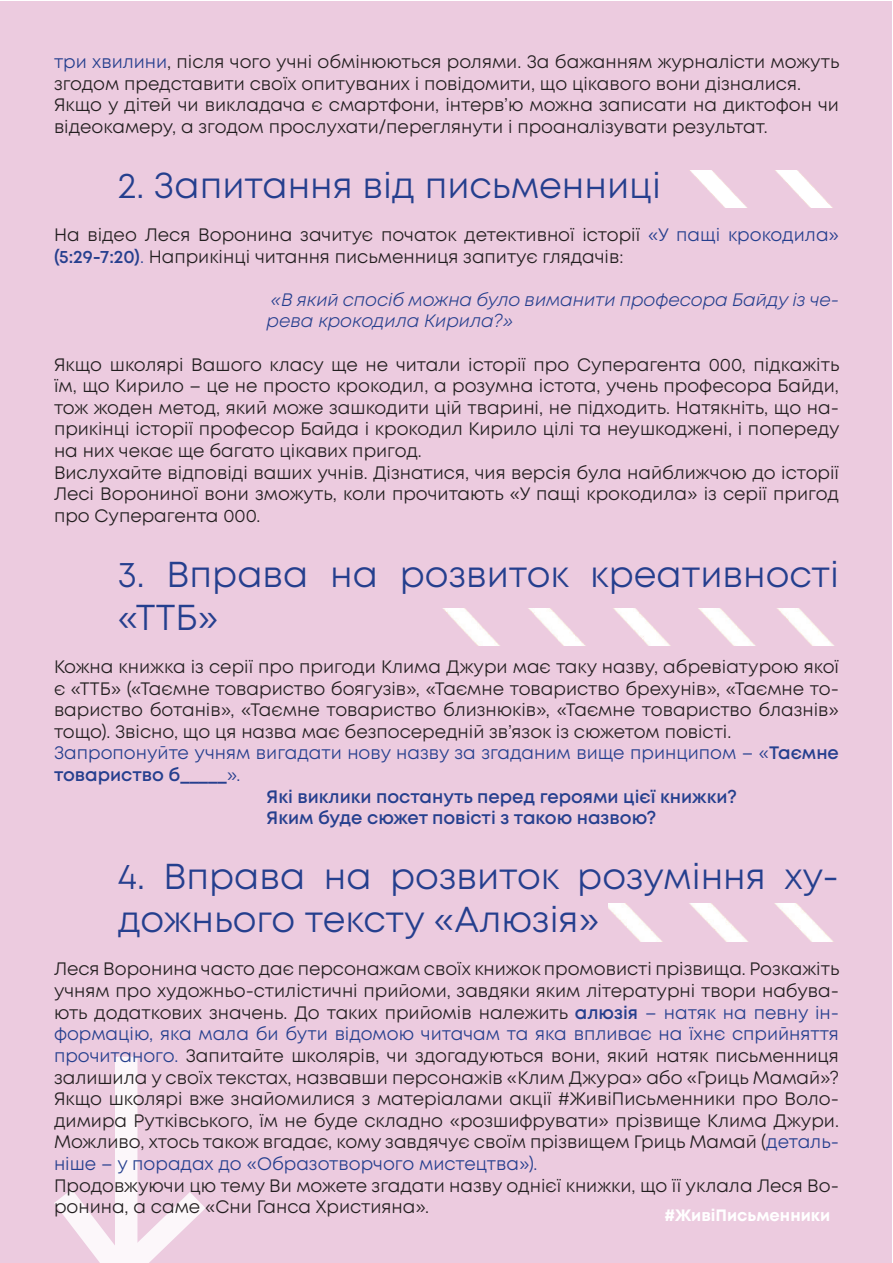
<style>
.page{position:relative;width:893px;height:1263px;background:#fff}
.page>*{position:absolute;margin:0;border:0;box-sizing:border-box;transform-origin:0 0}
.t1{font:36px/43.2px "Mont";color:#253f8e}
.t2{font:18px/21.6px "Mont";color:#231f20}
.t3{font:600 18px "Mont";color:#253f8e}
.t4{font:italic 18px/21.6px "Mont";color:#253f8e}
.t5{font:18px "Mont";color:#253f8e}
.t6{font:700 16.5px "Mont";color:#fff}
.s1{color:#253f8e}
.s2{font-weight:600;color:#253f8e}
.s3{font-weight:600}
.s4{font-weight:400}
</style>
<div class="page">
<div style="left:1px;top:1px;width:891px;height:1261px;background:#eccbdf"></div>
<div style="left:115px;top:1057px;width:22px;height:206px;background:#fcf7fa"></div>
<svg style="left:52px;top:1164px;width:155px;height:99px"></svg>
<img style="left:442px;top:608px;width:393px;height:38px">
<img style="left:690px;top:170px;width:143px;height:38px">
<img style="left:608px;top:904px;width:225px;height:37px">
<p class="t2" style="left:54px;top:51px;width:787px"><span class="s1">три хвилини</span>, після чого учні обмінюються ролями. За бажанням журналісти можуть згодом представити своїх опитуваних і повідомити, що цікавого вони дізналися.<br>Якщо у дітей чи викладача є смартфони, інтерв’ю можна записати на диктофон чи відеокамеру, а згодом прослухати/переглянути і проаналізувати результат.</p>
<h1 class="t1" style="left:118px;top:164px;width:545px">2. Запитання від письменниці</h1>
<p class="t2" style="left:54px;top:224px;width:786px">На відео Леся Воронина зачитує початок детективної історії <span class="s1">«У пащі крокодила» </span><span class="s2">(5:29-7:20)</span><span class="s1">.</span> Наприкінці читання письменниця запитує глядачів:</p>
<p class="t4" style="left:267px;top:289px;width:574px">«В який спосіб можна було виманити професора Байду із че&shy;рева крокодила Кирила?»</p>
<p class="t2" style="left:54px;top:354px;width:787px">Якщо школярі Вашого класу ще не читали історії про Суперагента 000, підкажіть їм, що Кирило – це не просто крокодил, а розумна істота, учень професора Байди, тож жоден метод, який може зашкодити цій тварині, не підходить. Натякніть, що на&shy;прикінці історії професор Байда і крокодил Кирило цілі та неушкоджені, і попереду на них чекає ще багато цікавих пригод.<br>Вислухайте відповіді ваших учнів. Дізнатися, чия версія була найближчою до історії Лесі Ворониної вони зможуть, коли прочитають «У пащі крокодила» із серії пригод про Суперагента 000.</p>
<h1 class="t1" style="left:118px;top:553px;width:723px">3. Вправа на розвиток креативності «ТТБ»</h1>
<p class="t2" style="left:54px;top:656px;width:786px">Кожна книжка із серії про пригоди Клима Джури має таку назву, абревіатурою якої</p>
<p class="t2" style="left:54px;top:678px;width:786px">є «ТТБ» («Таємне товариство боягузів», «Таємне товариство брехунів», «Таємне то-</p>
<p class="t2" style="left:54px;top:699px;width:786px">вариство ботанів», «Таємне товариство близнюків», «Таємне товариство блазнів»</p>
<p class="t2" style="left:54px;top:721px;width:679px">тощо). Звісно, що ця назва має безпосередній зв’язок із сюжетом повісті.</p>
<p class="t5" style="left:54px;top:742px;width:786px">Запропонуйте учням вигадати нову назву за згаданим вище принципом – «<span class="s3">Таємне</span></p>
<p class="t3" style="left:54px;top:763px;width:188px">товариство б_____<span class="s4">».</span></p>
<p class="t3" style="left:267px;top:785px;width:472px">Які виклики постануть перед героями цієї книжки?</p>
<p class="t3" style="left:267px;top:806px;width:391px">Яким буде сюжет повісті з такою назвою?</p>
<h1 class="t1" style="left:118px;top:855px;width:723px">4. Вправа на розвиток розуміння ху&shy;дожнього тексту «Алюзія»</h1>
<p class="t2" style="left:54px;top:958px;width:787px;text-align:justify">Леся Воронина часто дає персонажам своїх книжок промовисті прізвища. Розкажіть учням про художньо-стилістичні прийоми, завдяки яким літературні твори набува&shy;ють додаткових значень. До таких прийомів належить <span class="s2">алюзія</span> <span class="s1">– натяк на певну ін&shy;формацію, яка мала би бути відомою читачам та яка впливає на їхнє сприйняття прочитаного.</span> Запитайте школярів, чи здогадуються вони, який натяк письменниця залишила у своїх текстах, назвавши персонажів «Клим Джура» або «Гриць Мамай»?<br>Якщо школярі вже знайомилися з матеріалами акції #ЖивіПисьменники про Воло&shy;димира Рутківського, їм не буде складно «розшифрувати» прізвище Клима Джури.<br>Можливо, хтось також вгадає, кому завдячує своїм прізвищем Гриць Мамай (<span class="s1">деталь&shy;ніше – у порадах до «Образотворчого мистецтва»).</span></p>
<p class="t2" style="left:54px;top:1174px;width:786px">Продовжуючи цю тему Ви можете згадати назву однієї книжки, що її уклала Леся Во&shy;ронина, а саме «Сни Ганса Християна».</p>
<p class="t6" style="left:664px;top:1204px;width:167px">#ЖивіПисьменники</p>
</div>
